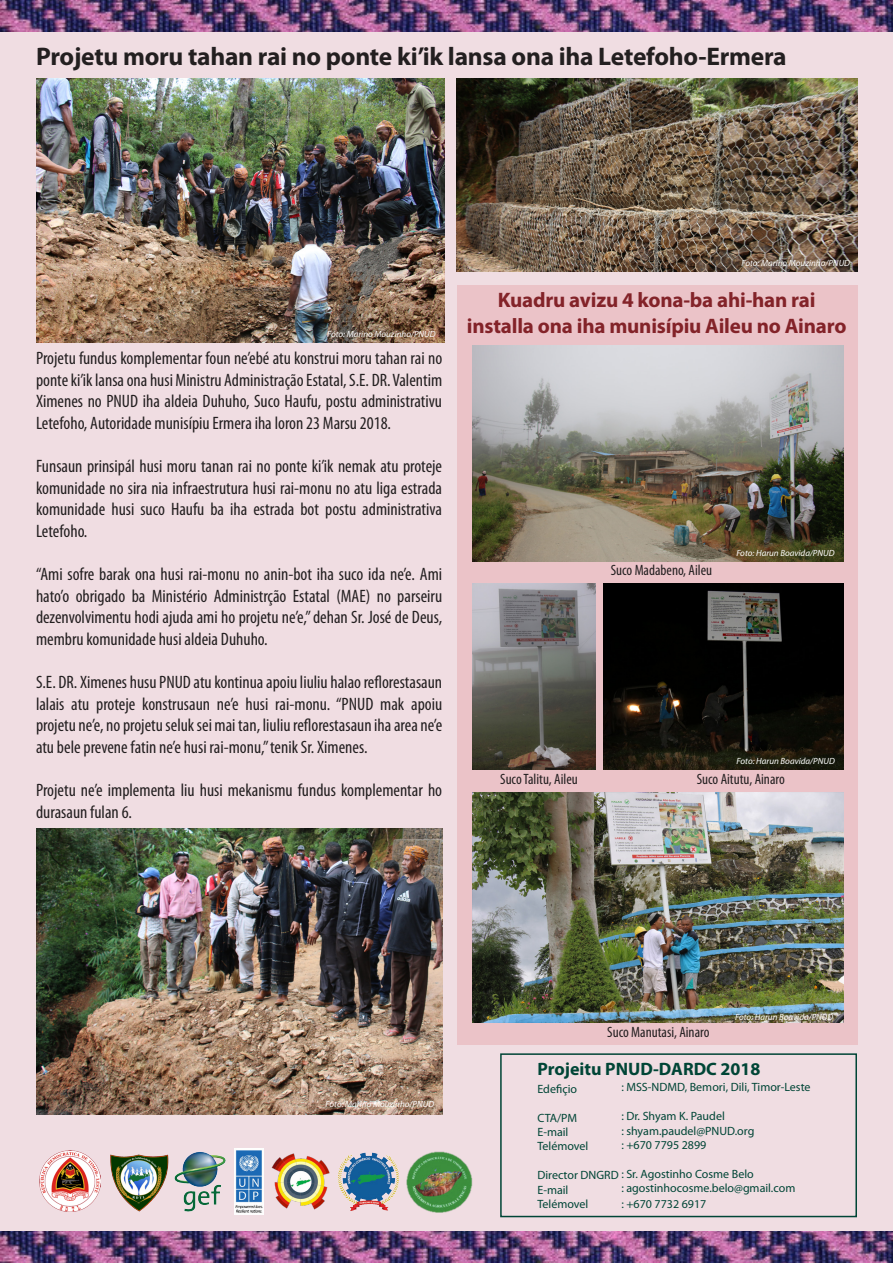
<style>
.page{position:relative;width:893px;height:1263px;background:#f0dde2}
.page>*{position:absolute;margin:0;border:0;box-sizing:border-box;transform-origin:0 0}
.t1{font:700 25.5px "Myriad Pro";letter-spacing:-.01em;color:#231f20}
.t2{font:700 21px "Myriad Pro";letter-spacing:-.01em;color:#832329}
.t3{font:condensed 18px/21.6px "Myriad Pro";color:#231f20;text-align:justify}
.t4{font:700 18px "Myriad Pro";color:#004536}
.t5{font:condensed 15px "Myriad Pro";color:#231f20}
.t6{font:12px "Myriad Pro";color:#004536}
.t7{font:italic 9px "Myriad Pro";color:#fff}
</style>
<div class="page">
<img style="left:0;top:1231px;width:893px;height:32px">
<img style="left:0;top:0;width:893px;height:31px">
<div style="left:457px;top:286px;width:400px;height:759px;background:#ebc3c8"></div>
<img style="left:40px;top:1150px;width:61px;height:61px">
<img style="left:110px;top:1154px;width:59px;height:58px">
<img style="left:174px;top:1152px;width:52px;height:60px">
<img style="left:234px;top:1148px;width:29px;height:66px">
<img style="left:256px;top:1150px;width:74px;height:65px">
<img style="left:406px;top:1152px;width:66px;height:60px">
<img style="left:338px;top:1152px;width:62px;height:59px">
<div style="left:500px;top:1053px;width:357px;height:164px;border:2px solid #004536"></div>
<img style="left:36px;top:78px;width:408px;height:264px">
<img style="left:457px;top:78px;width:400px;height:193px">
<img style="left:603px;top:584px;width:240px;height:185px">
<img style="left:472px;top:345px;width:371px;height:217px">
<img style="left:472px;top:792px;width:371px;height:231px">
<img style="left:472px;top:584px;width:124px;height:185px">
<img style="left:36px;top:828px;width:406px;height:286px">
<p class="t1" style="left:36px;top:42px;width:752px">Projetu moru tahan rai no ponte ki’ik lansa ona iha Letefoho-Ermera</p>
<p class="t7" style="left:327px;top:330px;width:110px">Foto: Marino Mouzinho/PNUD</p>
<p class="t3" style="left:36px;top:348px;width:408px">Projetu fundus komplementar foun ne’ebé atu konstrui moru tahan rai no ponte ki’ik lansa ona husi Ministru Administração Estatal, S.E. DR. Valentim Ximenes no PNUD iha aldeia Duhuho, Suco Haufu, postu administrativu Letefoho, Autoridade munisípiu Ermera iha loron 23 Marsu 2018.</p>
<p class="t3" style="left:36px;top:456px;width:408px">Funsaun prinsipál husi moru tanan rai no ponte ki’ik nemak atu proteje komunidade no sira nia infraestrutura husi rai-monu no atu liga estrada komunidade husi suco Haufu ba iha estrada bot postu administrativa Letefoho.</p>
<p class="t3" style="left:36px;top:564px;width:408px">“Ami sofre barak ona husi rai-monu no anin-bot iha suco ida ne’e. Ami hato’o obrigado ba Ministério Administrção Estatal (MAE) no parseiru dezenvolvimentu hodi ajuda ami ho projetu ne’e,” dehan Sr. José de Deus, membru komunidade husi aldeia Duhuho.</p>
<p class="t3" style="left:36px;top:672px;width:408px">S.E. DR. Ximenes husu PNUD atu kontinua apoiu liuliu halao reflorestasaun lalais atu proteje konstrusaun ne’e husi rai-monu. “PNUD mak apoiu projetu ne’e, no projetu seluk sei mai tan, liuliu reflorestasaun iha area ne’e atu bele prevene fatin ne’e husi rai-monu,” tenik Sr. Ximenes.</p>
<p class="t3" style="left:36px;top:780px;width:408px">Projetu ne’e implementa liu husi mekanismu fundus komplementar ho durasaun fulan 6.</p>
<p class="t7" style="left:741px;top:258px;width:110px">Foto: Marino Mouzinho/PNUD</p>
<p class="t2" style="left:498px;top:289px;width:319px">Kuadru avizu 4 kona-ba ahi-han rai</p>
<p class="t2" style="left:467px;top:314px;width:381px">installa ona iha munisípiu Aileu no Ainaro</p>
<p class="t5" style="left:611px;top:562px;width:103px">Suco Madabeno, Aileu</p>
<p class="t7" style="left:736px;top:549px;width:100px">Foto: Harun Boavida/PNUD</p>
<p class="t7" style="left:737px;top:756px;width:100px">Foto: Harun Boavida/PNUD</p>
<p class="t5" style="left:500px;top:771px;width:79px">Suco Talitu, Aileu</p>
<p class="t5" style="left:697px;top:771px;width:90px">Suco Aitutu, Ainaro</p>
<p class="t7" style="left:326px;top:1099px;width:110px">Foto: Marino Mouzinho/PNUD</p>
<p class="t5" style="left:607px;top:1023px;width:104px">Suco Manutasi, Ainaro</p>
<p class="t7" style="left:735px;top:1012px;width:100px">Foto: Harun Boavida/PNUD</p>
<p class="t4" style="left:537px;top:1058px;width:225px">Projeitu PNUD-DARDC 2018</p>
<p class="t6" style="left:537px;top:1082px;width:41px">Edefiçio</p>
<p class="t6" style="left:537px;top:1111px;width:41px">CTA/PM</p>
<p class="t6" style="left:537px;top:1125px;width:33px">E-mail</p>
<p class="t6" style="left:537px;top:1140px;width:52px">Telémovel</p>
<p class="t6" style="left:537px;top:1168px;width:83px">Director DNGRD</p>
<p class="t6" style="left:537px;top:1183px;width:33px">E-mail</p>
<p class="t6" style="left:537px;top:1197px;width:52px">Telémovel</p>
<p class="t6" style="left:621px;top:1081px;width:191px">: MSS-NDMD, Bemori, Dili, Timor-Leste</p>
<p class="t6" style="left:621px;top:1109px;width:105px">: Dr. Shyam K. Paudel</p>
<p class="t6" style="left:621px;top:1124px;width:135px">: shyam.paudel@PNUD.org</p>
<p class="t6" style="left:621px;top:1138px;width:86px">: +670 7795 2899</p>
<p class="t6" style="left:621px;top:1167px;width:134px">: Sr. Agostinho Cosme Belo</p>
<p class="t6" style="left:621px;top:1181px;width:175px">: agostinhocosme.belo@gmail.com</p>
<p class="t6" style="left:621px;top:1198px;width:86px">: +670 7732 6917</p>
</div>
